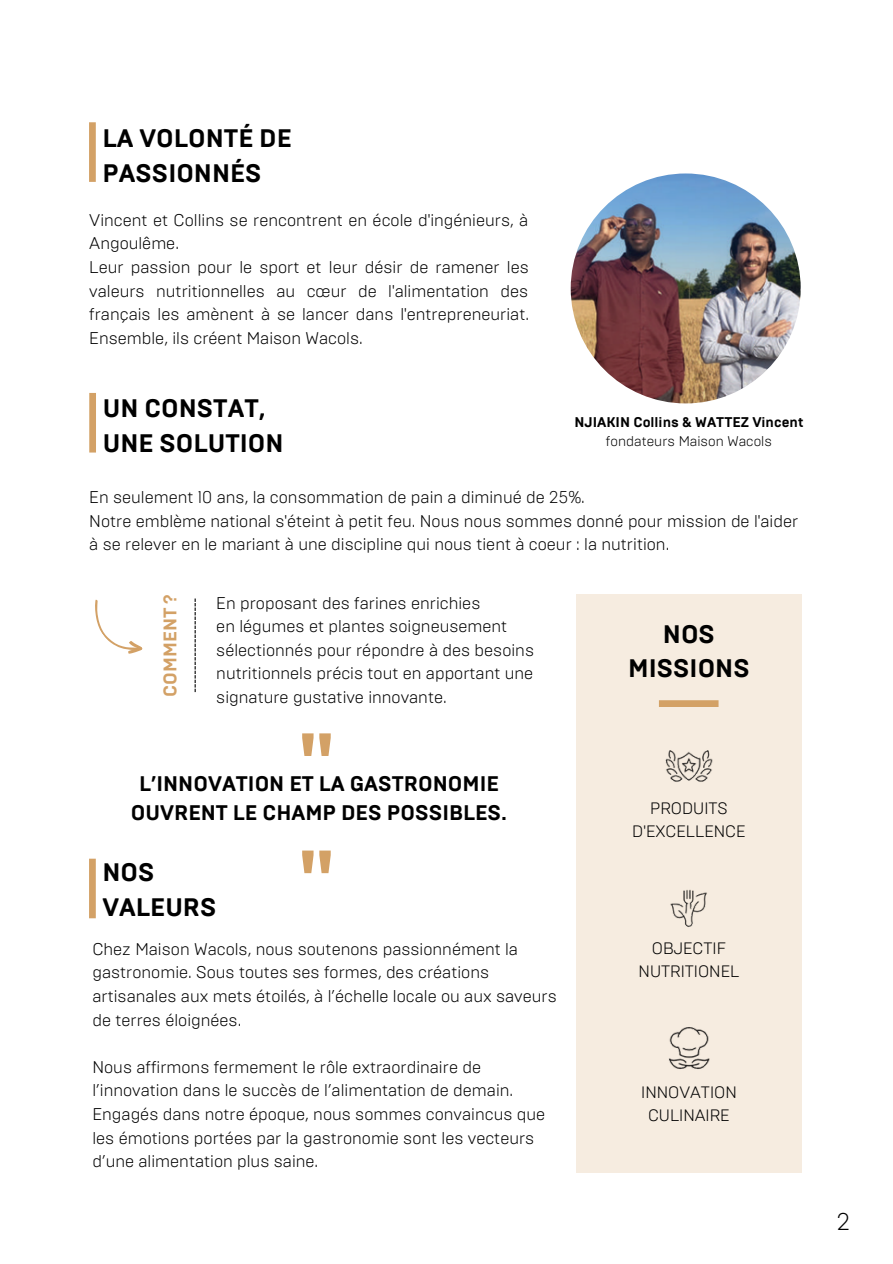
<style>
.page{position:relative;width:893px;height:1264px;background:#fff}
.page>*{position:absolute;margin:0;border:0;box-sizing:border-box;transform-origin:0 0}
.t1{font:700 87.45px "Brutal Type";color:#d3a166}
.t2{font:700 25.35px "Brutal Type";color:#000}
.t3{font:300 24px "Brutal Type";color:#000}
.t4{font:700 21.15px/29.5px "Brutal Type";color:#000;text-align:center}
.t5{font:700 18.3px "Brutal Type";color:#d3a166}
.t6{font:300 16.95px/23.5px "Brutal Type";color:#000}
.t7{font:300 16.5px "Brutal Type";color:#000}
.t8{font:700 14.1px "Brutal Type";color:#000}
.t9{font:300 14.1px "Brutal Type";color:#000}
</style>
<div class="page">
<div style="left:89px;top:122px;width:7px;height:60px;background:#d3a166"></div>
<div style="left:89px;top:858px;width:7px;height:60px;background:#d3a166"></div>
<div style="left:576px;top:594px;width:225px;height:579px;background:#f6ece0"></div>
<div style="left:659px;top:700px;width:59px;height:7px;background:#d3a166"></div>
<img style="left:665px;top:750px;width:48px;height:32px">
<img style="left:670px;top:889px;width:37px;height:38px">
<img style="left:669px;top:1027px;width:41px;height:42px">
<svg style="left:194px;top:598px;width:2px;height:94px"></svg>
<img style="left:570px;top:173px;width:230px;height:230px;border-radius:50%">
<div style="left:89px;top:393px;width:7px;height:59px;background:#d3a166"></div>
<svg style="left:95px;top:599px;width:48px;height:55px"></svg>
<p class="t2" style="left:102px;top:123px;width:191px">LA VOLONTÉ DE</p>
<p class="t2" style="left:102px;top:157px;width:161px">PASSIONNÉS</p>
<p class="t6" style="left:89px;top:208px;width:440px">Vincent et Collins se rencontrent en école d'ingénieurs, à<br>Angoulême.</p>
<p class="t6" style="left:89px;top:255px;width:441px;text-align:justify">Leur passion pour le sport et leur désir de ramener les valeurs nutritionnelles au cœur de l'alimentation des français les amènent à se lancer dans l'entrepreneuriat.<br>Ensemble, ils créent Maison Wacols.</p>
<p class="t2" style="left:103px;top:393px;width:164px">UN CONSTAT,</p>
<p class="t2" style="left:103px;top:428px;width:182px">UNE SOLUTION</p>
<p class="t8" style="left:574px;top:413px;width:230px">NJIAKIN Collins &amp; WATTEZ Vincent</p>
<p class="t9" style="left:606px;top:432px;width:167px">fondateurs Maison Wacols</p>
<p class="t6" style="left:89px;top:485px;width:497px">En seulement 10 ans, la consommation de pain a diminué de 25%.</p>
<p class="t6" style="left:89px;top:509px;width:710px">Notre emblème national s'éteint à petit feu. Nous nous sommes donné pour mission de l'aider à se relever en le mariant à une discipline qui nous tient à coeur : la nutrition.</p>
<p class="t5" style="left:159px;top:696px;width:104px;rotate:-90deg">COMMENT ?</p>
<p class="t6" style="left:216px;top:591px;width:265px">En proposant des farines enrichies</p>
<p class="t6" style="left:216px;top:614px;width:292px">en légumes et plantes soigneusement</p>
<p class="t6" style="left:216px;top:638px;width:319px">sélectionnés pour répondre à des besoins</p>
<p class="t6" style="left:216px;top:662px;width:318px">nutritionnels précis tout en apportant une</p>
<p class="t6" style="left:216px;top:685px;width:232px">signature gustative innovante.</p>
<p class="t1" style="left:298px;top:711px;width:39px">"</p>
<p class="t4" style="left:131px;top:769px;width:378px">L’INNOVATION ET LA GASTRONOMIE<br>OUVRENT LE CHAMP DES POSSIBLES.</p>
<p class="t1" style="left:298px;top:828px;width:39px">"</p>
<p class="t2" style="left:102px;top:857px;width:54px">NOS</p>
<p class="t2" style="left:102px;top:892px;width:115px">VALEURS</p>
<p class="t6" style="left:92px;top:937px;width:466px">Chez Maison Wacols, nous soutenons passionnément la gastronomie. Sous toutes ses formes, des créations artisanales aux mets étoilés, à l’échelle locale ou aux saveurs de terres éloignées.</p>
<p class="t6" style="left:92px;top:1055px;width:454px">Nous affirmons fermement le rôle extraordinaire de l’innovation dans le succès de l’alimentation de demain.<br>Engagés dans notre époque, nous sommes convaincus que les émotions portées par la gastronomie sont les vecteurs d’une alimentation plus saine.</p>
<p class="t2" style="left:663px;top:618px;width:54px">NOS</p>
<p class="t2" style="left:628px;top:653px;width:123px">MISSIONS</p>
<p class="t7" style="left:650px;top:798px;width:79px">PRODUITS</p>
<p class="t7" style="left:632px;top:821px;width:115px">D'EXCELLENCE</p>
<p class="t7" style="left:652px;top:938px;width:76px">OBJECTIF</p>
<p class="t7" style="left:638px;top:961px;width:102px">NUTRITIONEL</p>
<p class="t7" style="left:641px;top:1082px;width:97px">INNOVATION</p>
<p class="t7" style="left:648px;top:1104px;width:83px">CULINAIRE</p>
<p class="t3" style="left:836px;top:1206px;width:15px">2</p>
</div>
